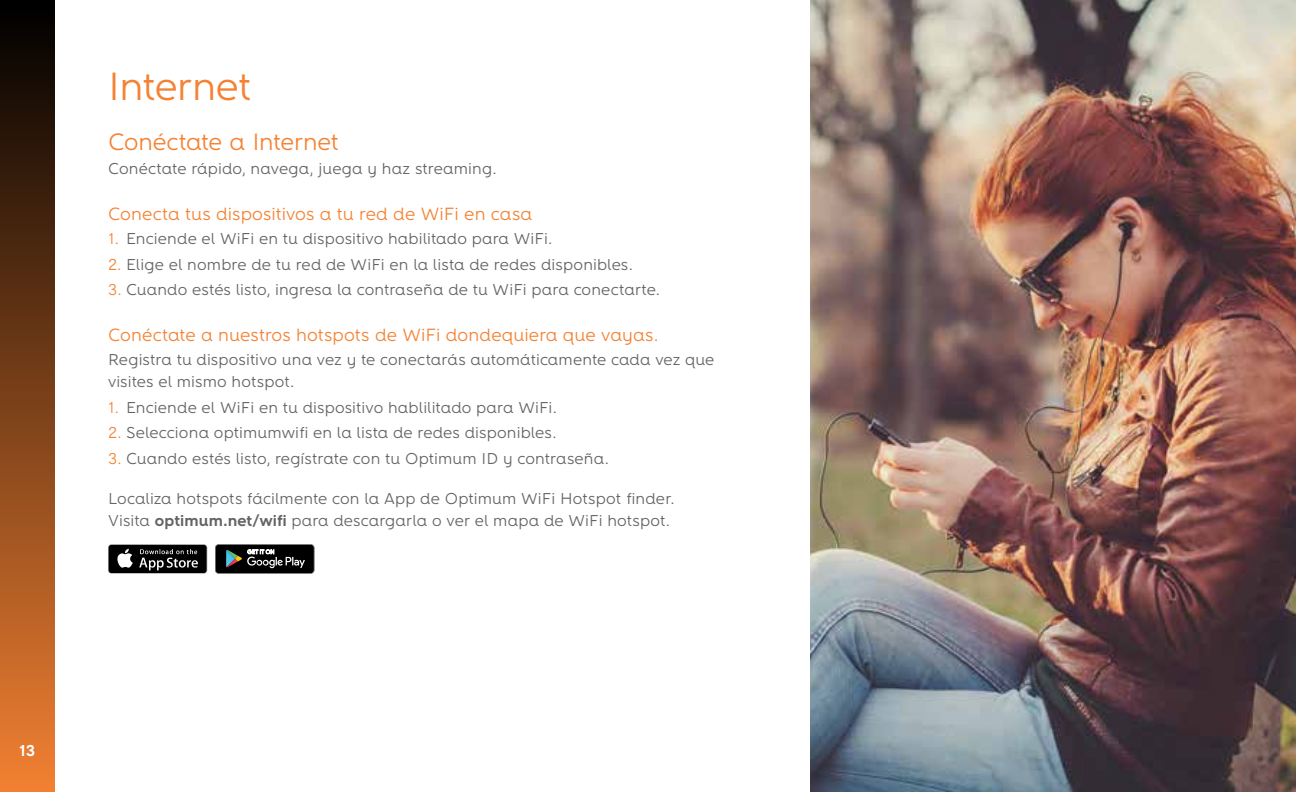
<style>
.page{position:relative;width:1296px;height:792px;background:#fff}
.page>*{position:absolute;margin:0;border:0;box-sizing:border-box;transform-origin:0 0}
.t1{font:40px "Altice";letter-spacing:-.015em;color:#f58233}
.t2{font:24px "Altice";letter-spacing:-.01em;color:#f58233}
.t3{font:18px "Altice";letter-spacing:.005em;color:#f58233}
.t4{font:16px/22px "Altice";letter-spacing:.01em;color:#636466}
.t5{font:700 16px "Altice";color:#fff}
.s1{color:#f58233}
.s2{font-weight:700}
</style>
<div class="page">
<div style="left:0;top:0;width:55px;height:792px;background:linear-gradient(to bottom,#000,#f28032)"></div>
<img style="left:810px;top:0;width:486px;height:792px">
<hr style="left:1295px;top:0;width:1px;height:324px;background:#d1d3d4">
<div style="left:108px;top:544px;width:99px;height:30px;background:#818080;border-radius:3px"></div>
<div style="left:109px;top:545px;width:98px;height:28px;background:#010101;border-radius:3px"></div>
<svg style="left:117px;top:549px;width:81px;height:21px"></svg>
<svg style="left:215px;top:544px;width:99px;height:30px;background:#2a2c2b"></svg>
<h1 class="t1" style="left:108px;top:63px;width:145px">Internet</h1>
<h2 class="t2" style="left:108px;top:128px;width:232px">Conéctate a Internet</h2>
<p class="t4" style="left:108px;top:157px;width:390px">Conéctate rápido, navega, juega y haz streaming.</p>
<p class="t3" style="left:108px;top:203px;width:426px">Conecta tus dispositivos a tu red de WiFi en casa</p>
<p class="t4" style="left:108px;top:227px;width:446px"><span class="s1">1.</span> Enciende el WiFi en tu dispositivo habilitado para WiFi.</p>
<p class="t4" style="left:108px;top:253px;width:526px"><span class="s1">2.</span> Elige el nombre de tu red de WiFi en la lista de redes disponibles.</p>
<p class="t4" style="left:108px;top:279px;width:554px"><span class="s1">3.</span> Cuando estés listo, ingresa la contraseña de tu WiFi para conectarte.</p>
<p class="t3" style="left:108px;top:324px;width:552px">Conéctate a nuestros hotspots de WiFi dondequiera que vayas.</p>
<p class="t4" style="left:108px;top:349px;width:608px">Registra tu dispositivo una vez y te conectarás automáticamente cada vez que visites el mismo hotspot.</p>
<p class="t4" style="left:108px;top:396px;width:450px"><span class="s1">1.</span> Enciende el WiFi en tu dispositivo hablilitado para WiFi.</p>
<p class="t4" style="left:108px;top:422px;width:450px"><span class="s1">2.</span> Selecciona optimumwifi en la lista de redes disponibles.</p>
<p class="t4" style="left:108px;top:447px;width:503px"><span class="s1">3.</span> Cuando estés listo, regístrate con tu Optimum ID y contraseña.</p>
<p class="t4" style="left:108px;top:487px;width:568px">Localiza hotspots fácilmente con la App de Optimum WiFi Hotspot finder.<br>Visita <span class="s2">optimum.net/wifi</span> para descargarla o ver el mapa de WiFi hotspot.</p>
<p class="t5" style="left:20px;top:741px;width:17px">13</p>
</div>
